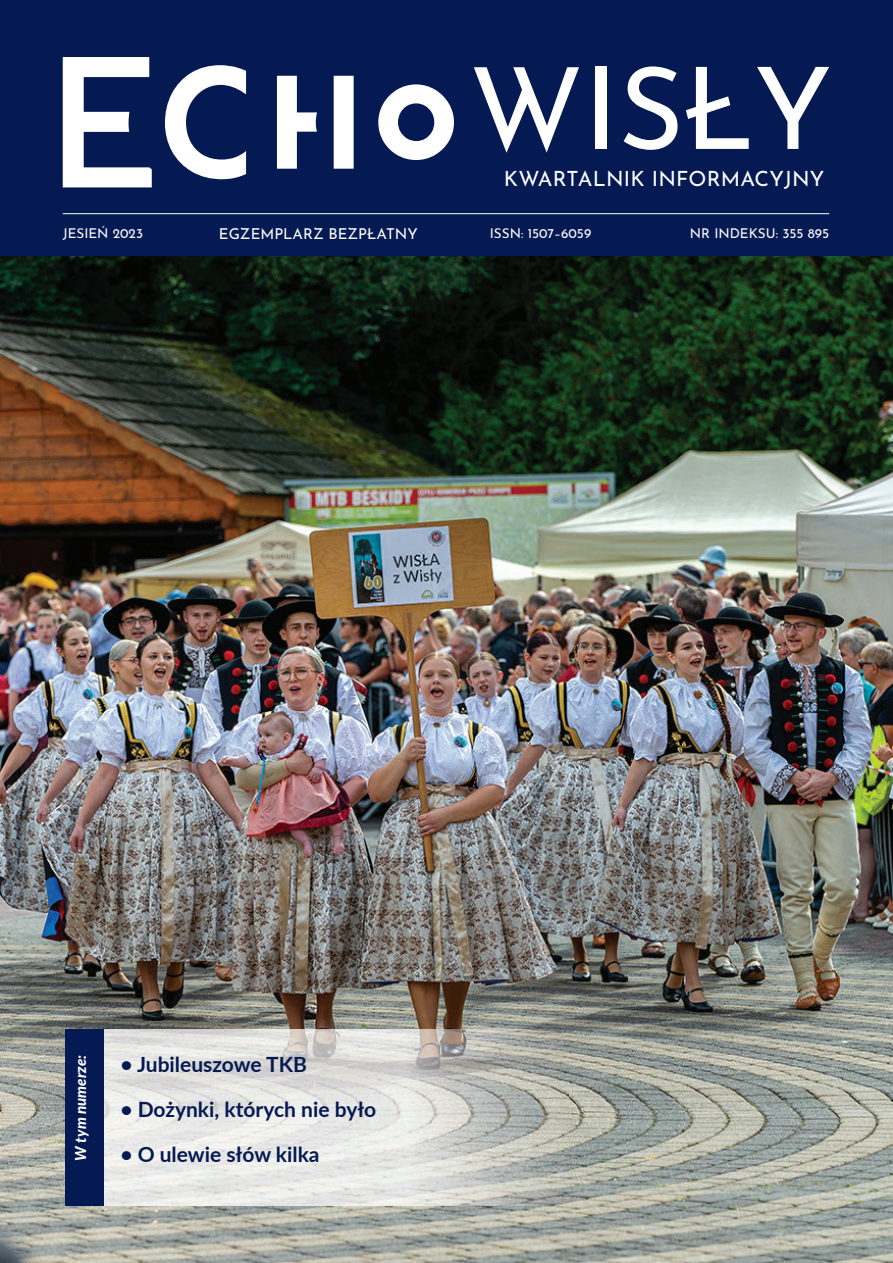
<style>
.page{position:relative;width:893px;height:1263px;background:#fff}
.page>*{position:absolute;margin:0;border:0;box-sizing:border-box;transform-origin:0 0}
.t1{font:700 21px "Lato";color:#051a53}
.t2{font:21px "Josefin Sans";letter-spacing:.01em;color:#fff}
.t3{font:15px "Josefin Sans";color:#fff}
.t4{font:italic 800 15px "Lato";letter-spacing:.01em;color:#fff}
.t5{font:13.5px "Josefin Sans";color:#fff}
</style>
<div class="page">
<img style="left:0;top:256px;width:893px;height:1007px">
<img style="left:104px;top:1030px;width:464px;height:176px">
<div style="left:0;top:0;width:893px;height:256px;background:#051a53"></div>
<div style="left:334px;top:76px;width:20px;height:93px;background:#fff"></div>
<svg style="left:378px;top:84px;width:76px;height:76px"></svg>
<svg style="left:277px;top:76px;width:40px;height:93px"></svg>
<svg style="left:474px;top:67px;width:105px;height:86px"></svg>
<div style="left:595px;top:67px;width:11px;height:82px;background:#fff"></div>
<svg style="left:624px;top:66px;width:53px;height:84px"></svg>
<svg style="left:686px;top:67px;width:63px;height:82px"></svg>
<svg style="left:757px;top:67px;width:72px;height:82px"></svg>
<svg style="left:63px;top:57px;width:89px;height:130px"></svg>
<svg style="left:165px;top:65px;width:81px;height:114px"></svg>
<hr style="left:63px;top:213px;width:766px;height:1px;background:#fff">
<div style="left:65px;top:1030px;width:39px;height:176px;background:#051a53"></div>
<p class="t5" style="left:63px;top:222px;width:82px">JESIEŃ 2023</p>
<p class="t3" style="left:219px;top:221px;width:200px">EGZEMPLARZ BEZPŁATNY</p>
<p class="t2" style="left:504px;top:161px;width:322px">KWARTALNIK INFORMACYJNY</p>
<p class="t5" style="left:490px;top:222px;width:103px">ISSN: 1507–6059</p>
<p class="t5" style="left:690px;top:222px;width:141px">NR INDEKSU: 355 895</p>
<p class="t4" style="left:70px;top:1160px;width:107px;rotate:-90deg">W tym numerze:</p>
<p class="t1" style="left:120px;top:1049px;width:188px">• Jubileuszowe TKB</p>
<p class="t1" style="left:120px;top:1094px;width:257px">• Dożynki, których nie było</p>
<p class="t1" style="left:120px;top:1139px;width:201px">• O ulewie słów kilka</p>
</div>
